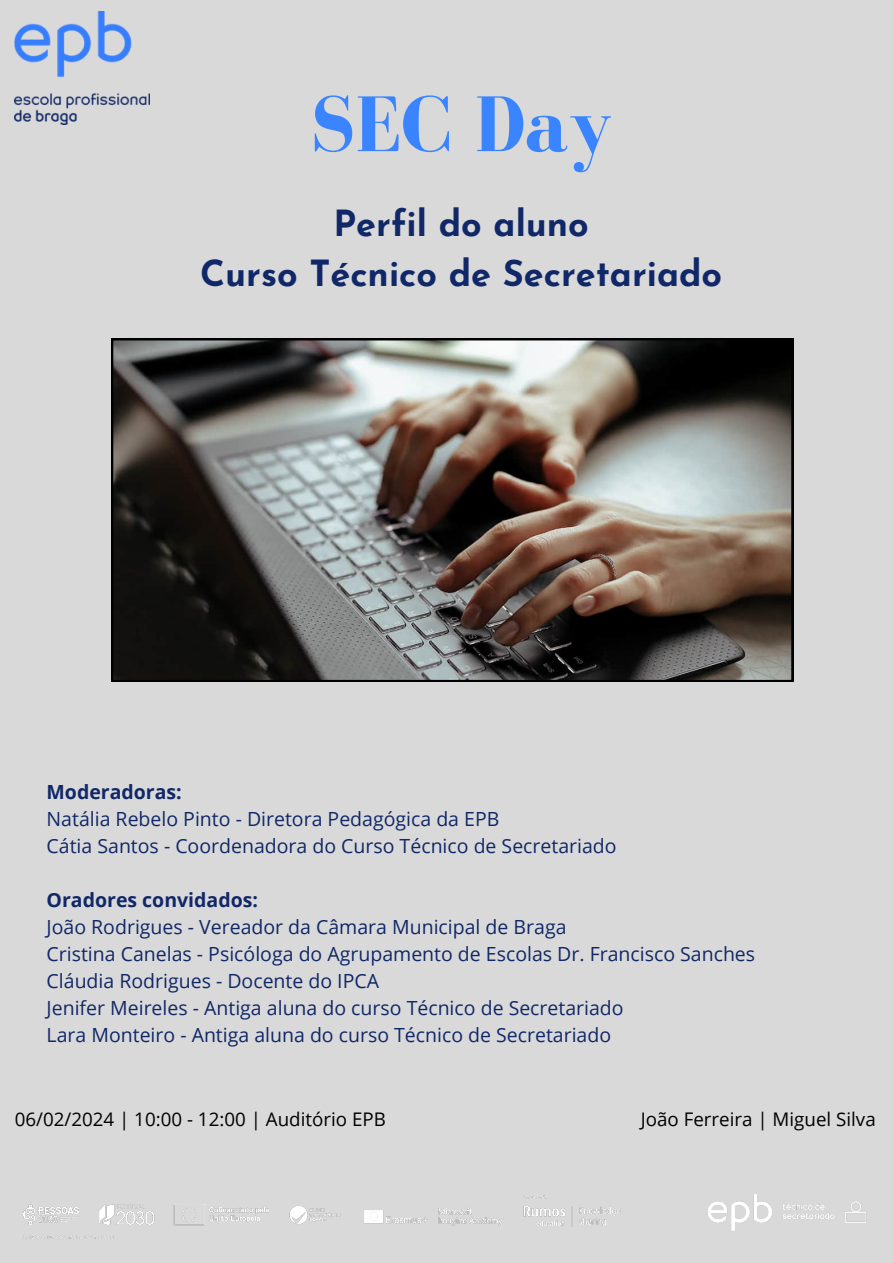
<style>
.page{position:relative;width:893px;height:1263px;background:#d9d9d9}
.page>*{position:absolute;margin:0;border:0;box-sizing:border-box;transform-origin:0 0}
.t1{font:700 81.07px "Bodoni FLF";color:#3a85ff}
.t2{font:700 36px/50.1px "Josefin Sans";color:#112868;text-align:center}
.t3{font:19.5px "Open Sans";color:#112868}
.t4{font:700 19.5px "Open Sans";color:#112868}
.t5{font:18.75px "Open Sans";color:#000}
</style>
<div class="page">
<img style="left:111px;top:338px;width:682px;height:344px">
<img style="left:14px;top:11px;width:135px;height:114px">
<img style="left:23px;top:1195px;width:598px;height:45px">
<img style="left:708px;top:1194px;width:158px;height:37px">
<p class="t1" style="left:310px;top:80px;width:303px">SEC Day</p>
<p class="t2" style="left:200px;top:202px;width:523px">Perfil do aluno<br>Curso Técnico de Secretariado</p>
<p class="t4" style="left:47px;top:778px;width:137px">Moderadoras:</p>
<p class="t3" style="left:47px;top:805px;width:454px">Natália Rebelo Pinto - Diretora Pedagógica da EPB</p>
<p class="t3" style="left:47px;top:832px;width:571px">Cátia Santos - Coordenadora do Curso Técnico de Secretariado</p>
<p class="t4" style="left:47px;top:886px;width:213px">Oradores convidados:</p>
<p class="t3" style="left:47px;top:913px;width:521px">João Rodrigues - Vereador da Câmara Municipal de Braga</p>
<p class="t3" style="left:47px;top:940px;width:710px">Cristina Canelas - Psicóloga do Agrupamento de Escolas Dr. Francisco Sanches</p>
<p class="t3" style="left:47px;top:967px;width:334px">Cláudia Rodrigues - Docente do IPCA</p>
<p class="t3" style="left:47px;top:994px;width:578px">Jenifer Meireles - Antiga aluna do curso Técnico de Secretariado</p>
<p class="t3" style="left:47px;top:1021px;width:566px">Lara Monteiro - Antiga aluna do curso Técnico de Secretariado</p>
<p class="t5" style="left:15px;top:1106px;width:373px">06/02/2024 | 10:00 - 12:00 | Auditório EPB</p>
<p class="t5" style="left:640px;top:1106px;width:237px">João Ferreira | Miguel Silva</p>
</div>
